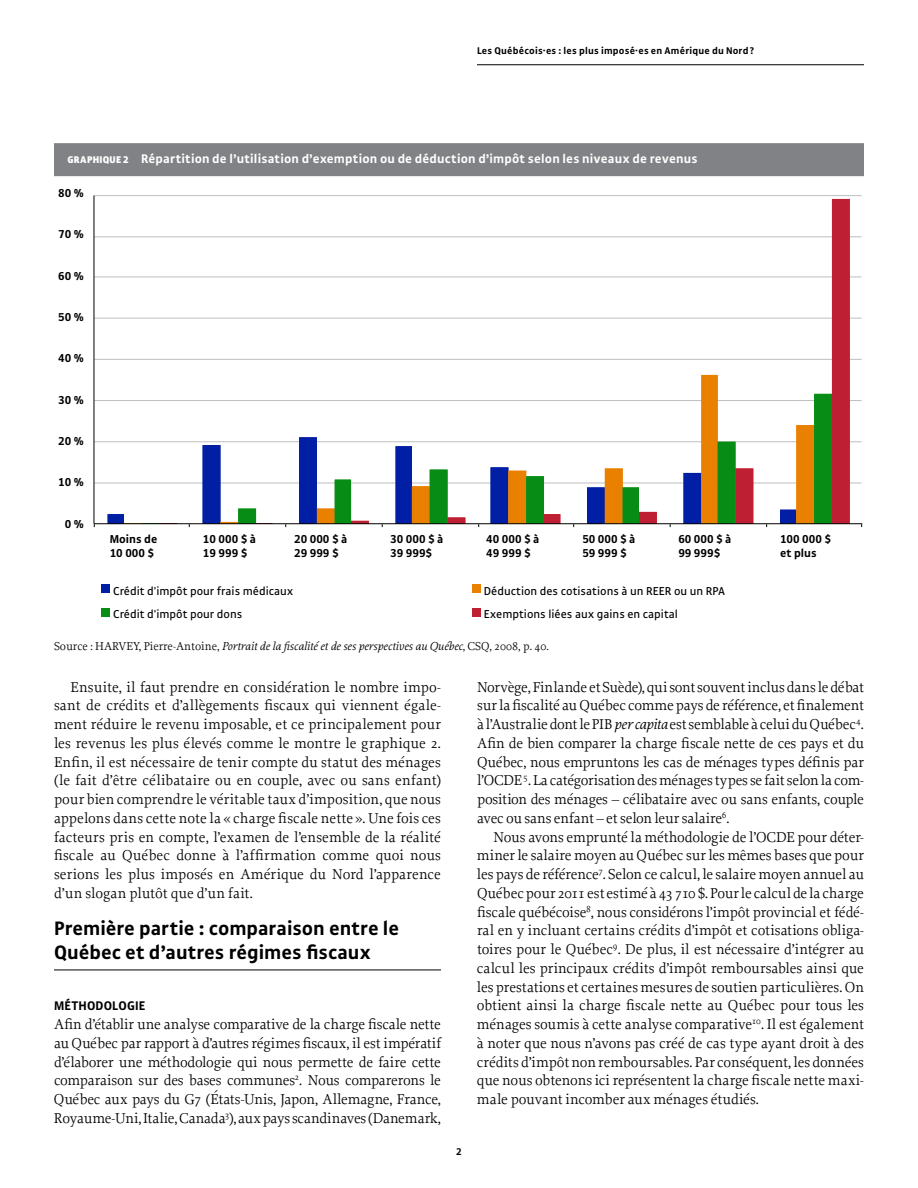
<style>
.page{position:relative;width:918px;height:1188px;background:#fff}
.page>*{position:absolute;margin:0;border:0;box-sizing:border-box;transform-origin:0 0}
.t1{font:700 21px/24px "Gak Sans";color:#000}
.t2{font:15px/18.8px "Proforma";letter-spacing:-.005em;color:#000;text-align:justify}
.t3{font:700 13.5px "Gak Sans";letter-spacing:.01em;color:#fff}
.t4{font:700 13.5px "Gak Sans";letter-spacing:.015em;color:#000}
.t5{font:700 12.45px/14.9px "Gak Sans";color:#000}
.t6{font:12.45px "Gak Sans";color:#000}
.t7{font:italic 12px "Proforma";color:#000}
.t8{font:700 10.5px "Gak Sans";letter-spacing:.02em;color:#000}
.s1{font-weight:900;font-size:10.5px}
.s2{font-style:normal}
.s3{font-style:italic}
</style>
<div class="page">
<hr style="left:477px;top:64px;width:387px;height:1px;background:#000">
<hr style="left:54px;top:970px;width:387px;height:1px;background:#000">
<div style="left:54px;top:143px;width:810px;height:33px;background:#808285"></div>
<hr style="left:94px;top:483px;width:768px;height:1px;background:#bfbfbf">
<hr style="left:94px;top:442px;width:768px;height:1px;background:#bfbfbf">
<hr style="left:94px;top:400px;width:768px;height:1px;background:#bfbfbf">
<hr style="left:94px;top:359px;width:768px;height:1px;background:#bfbfbf">
<hr style="left:94px;top:318px;width:768px;height:1px;background:#bfbfbf">
<hr style="left:94px;top:277px;width:768px;height:1px;background:#bfbfbf">
<hr style="left:94px;top:237px;width:768px;height:1px;background:#bfbfbf">
<hr style="left:94px;top:195px;width:768px;height:1px;background:#bfbfbf">
<svg style="left:160px;top:199px;width:690px;height:324px"></svg>
<hr style="left:94px;top:196px;width:1px;height:328px;background:#000">
<hr style="left:94px;top:523px;width:768px;height:1px;background:#000">
<div style="left:102px;top:585px;width:8px;height:8px;background:#001fa5"></div>
<div style="left:473px;top:585px;width:8px;height:8px;background:#ea8000"></div>
<div style="left:102px;top:608px;width:8px;height:8px;background:#078d16"></div>
<div style="left:473px;top:608px;width:8px;height:8px;background:#bf1f32"></div>
<p class="t8" style="left:477px;top:45px;width:279px">Les Québécois·es : les plus imposé·es en Amérique du Nord?</p>
<p class="t3" style="left:68px;top:151px;width:632px"><span class="s1">GRAPHIQUE 2</span> Répartition de l’utilisation d’exemption ou de déduction d’impôt selon les niveaux de revenus</p>
<p class="t5" style="left:58px;top:185px;width:27px">80 %</p>
<p class="t5" style="left:58px;top:227px;width:27px">70 %</p>
<p class="t5" style="left:58px;top:268px;width:27px">60 %</p>
<p class="t5" style="left:58px;top:309px;width:27px">50 %</p>
<p class="t5" style="left:58px;top:351px;width:27px">40 %</p>
<p class="t5" style="left:58px;top:392px;width:27px">30 %</p>
<p class="t5" style="left:58px;top:433px;width:27px">20 %</p>
<p class="t5" style="left:58px;top:475px;width:27px">10 %</p>
<p class="t5" style="left:65px;top:516px;width:21px">0 %</p>
<p class="t5" style="left:110px;top:531px;width:49px">Moins de<br>10 000 $</p>
<p class="t5" style="left:203px;top:531px;width:55px">10 000 $ à<br>19 999 $</p>
<p class="t5" style="left:294px;top:531px;width:55px">20 000 $ à<br>29 999 $</p>
<p class="t5" style="left:390px;top:531px;width:55px">30 000 $ à<br>39 999$</p>
<p class="t5" style="left:486px;top:531px;width:55px">40 000 $ à<br>49 999 $</p>
<p class="t5" style="left:582px;top:531px;width:55px">50 000 $ à<br>59 999 $</p>
<p class="t5" style="left:678px;top:531px;width:55px">60 000 $ à<br>99 999$</p>
<p class="t5" style="left:780px;top:531px;width:52px">100 000 $ et plus</p>
<p class="t6" style="left:113px;top:584px;width:182px">Crédit d'impôt pour frais médicaux</p>
<p class="t6" style="left:484px;top:584px;width:243px">Déduction des cotisations à un REER ou un RPA</p>
<p class="t6" style="left:113px;top:607px;width:131px">Crédit d'impôt pour dons</p>
<p class="t6" style="left:484px;top:607px;width:196px">Exemptions liées aux gains en capital</p>
<p class="t7" style="left:54px;top:639px;width:496px"><span class="s2">Source : Harvey, Pierre-Antoine,</span> Portrait de la fiscalité et de ses perspectives au Québec<span class="s2">, CSQ, 2008, p. 40.</span></p>
<p class="t2" style="left:54px;top:677px;width:389px;text-indent:16px">Ensuite, il faut prendre en considération le nombre impo&shy;sant de crédits et d’allègements fiscaux qui viennent égale&shy;ment réduire le revenu imposable, et ce principalement pour les revenus les plus élevés comme le montre le graphique 2.<br>Enfin, il est nécessaire de tenir compte du statut des ménages (le fait d’être célibataire ou en couple, avec ou sans enfant) pour bien comprendre le véritable taux d’imposition, que nous appelons dans cette note la « charge fiscale nette ». Une fois ces facteurs pris en compte, l’examen de l’ensemble de la réalité fiscale au Québec donne à l’affirmation comme quoi nous serions les plus imposés en Amérique du Nord l’apparence d’un slogan plutôt que d’un fait.</p>
<h1 class="t1" style="left:54px;top:916px;width:347px">Première partie : comparaison entre le<br>Québec et d’autres régimes fiscaux</h1>
<p class="t4" style="left:54px;top:998px;width:93px">Méthodologie</p>
<p class="t2" style="left:54px;top:1015px;width:389px">Afin d’établir une analyse comparative de la charge fiscale nette au Québec par rapport à d’autres régimes fiscaux, il est impératif d’élaborer une méthodologie qui nous permette de faire cette comparaison sur des bases communes<sup>2</sup>. Nous comparerons le Québec aux pays du G7 (États-Unis, Japon, Allemagne, France, Royaume-Uni, Italie, Canada<sup>3</sup>), aux pays scandinaves (Danemark,</p>
<p class="t8" style="left:456px;top:1146px;width:7px">2</p>
<p class="t2" style="left:477px;top:677px;width:389px">Norvège, Finlande et Suède), qui sont souvent inclus dans le débat sur la fiscalité au Québec comme pays de référence, et finalement à l’Australie dont le PIB <span class="s3">per capita</span> est semblable à celui du Québec<sup>4</sup>.<br>Afin de bien comparer la charge fiscale nette de ces pays et du Québec, nous empruntons les cas de ménages types définis par l’OCDE<sup>5</sup>. La catégorisation des ménages types se fait selon la com&shy;position des ménages – célibataire avec ou sans enfants, couple avec ou sans enfant – et selon leur salaire<sup>6</sup>.</p>
<p class="t2" style="left:477px;top:827px;width:389px;text-indent:16px">Nous avons emprunté la méthodologie de l’OCDE pour déter&shy;miner le salaire moyen au Québec sur les mêmes bases que pour les pays de référence<sup>7</sup>. Selon ce calcul, le salaire moyen annuel au Québec pour 2011 est estimé à 43 710 $. Pour le calcul de la charge fiscale québécoise<sup>8</sup>, nous considérons l’impôt provincial et fédé&shy;ral en y incluant certains crédits d’impôt et cotisations obliga&shy;toires pour le Québec<sup>9</sup>. De plus, il est nécessaire d’intégrer au calcul les principaux crédits d’impôt remboursables ainsi que les prestations et certaines mesures de soutien particulières. On obtient ainsi la charge fiscale nette au Québec pour tous les ménages soumis à cette analyse comparative<sup>10</sup>. Il est également à noter que nous n’avons pas créé de cas type ayant droit à des crédits d’impôt non remboursables. Par conséquent, les données que nous obtenons ici représentent la charge fiscale nette maxi&shy;male pouvant incomber aux ménages étudiés.</p>
</div>
